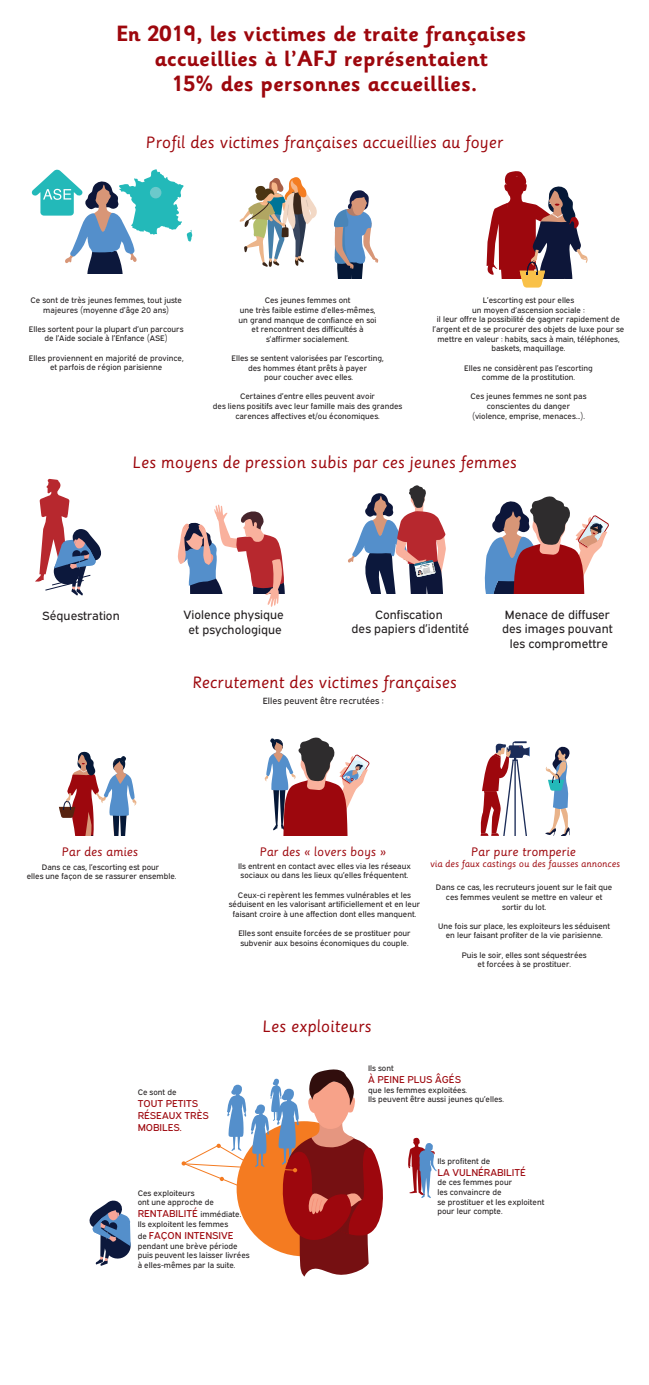
<style>
.page{position:relative;width:649px;height:1385px;background:#fff}
.page>*{position:absolute;margin:0;border:0;box-sizing:border-box;transform-origin:0 0}
.t1{font:700 22px/25px "Sassoon Infant Std";color:#9d070d;text-align:center}
.t2{font:16px "Sassoon Primary";color:#9d070d}
.t3{font:12px/14.4px "Expressway Rg";color:#231f20;text-align:center}
.t4{font:12px "Sassoon Primary";color:#9d070d}
.t5{font:10px/12px "Expressway Rg";color:#9d070d}
.t6{font:9px "Sassoon Primary";color:#9d070d}
.t7{font:9px "Expressway Rg";color:#231f20}
.t8{font:8px/9.6px "Expressway Rg";color:#231f20;text-align:center}
.s1{font-size:8px;color:#231f20}
</style>
<div class="page">
<svg style="left:334px;top:190px;width:45px;height:89px"></svg>
<svg style="left:348px;top:485px;width:98px;height:109px"></svg>
<svg style="left:35px;top:479px;width:66px;height:116px"></svg>
<svg style="left:32px;top:169px;width:160px;height:105px"></svg>
<svg style="left:59px;top:751px;width:77px;height:85px"></svg>
<svg style="left:480px;top:741px;width:50px;height:95px"></svg>
<svg style="left:545px;top:746px;width:25px;height:90px"></svg>
<svg style="left:265px;top:737px;width:105px;height:99px"></svg>
<div style="left:150px;top:187px;width:11px;height:11px;background:#6bc9cb;border-radius:50%"></div>
<svg style="left:486px;top:171px;width:102px;height:117px"></svg>
<svg style="left:177px;top:504px;width:108px;height:103px"></svg>
<img style="left:239px;top:177px;width:78px;height:90px">
<svg style="left:182px;top:1069px;width:201px;height:208px"></svg>
<svg style="left:89px;top:1200px;width:42px;height:66px"></svg>
<svg style="left:408px;top:1137px;width:29px;height:61px"></svg>
<svg style="left:484px;top:496px;width:125px;height:98px"></svg>
<h1 class="t1" style="left:116px;top:21px;width:412px">En 2019, les victimes de traite françaises accueillies à l’AFJ représentaient<br>15% des personnes accueillies.</h1>
<h2 class="t2" style="left:146px;top:133px;width:359px">Profil des victimes françaises accueillies au foyer</h2>
<p class="t8" style="left:30px;top:294px;width:153px">Ce sont de très jeunes femmes, tout juste majeures (moyenne d’âge 20 ans)</p>
<p class="t8" style="left:29px;top:323px;width:156px">Elles sortent pour la plupart d’un parcours de l’Aide sociale à l’Enfance (ASE)</p>
<p class="t8" style="left:29px;top:352px;width:156px">Elles proviennent en majorité de province, et parfois de région parisienne</p>
<p class="t8" style="left:238px;top:295px;width:140px">Ces jeunes femmes ont<br>une très faible estime d’elles-mêmes, un grand manque de confiance en soi et rencontrent des difficultés à s’affirmer socialement.</p>
<p class="t8" style="left:231px;top:352px;width:154px">Elles se sentent valorisées par l’escorting, des hommes étant prêts à payer<br>pour coucher avec elles.</p>
<p class="t8" style="left:213px;top:391px;width:191px">Certaines d’entre elles peuvent avoir<br>des liens positifs avec leur famille mais des grandes carences affectives et/ou économiques.</p>
<p class="t8" style="left:432px;top:295px;width:193px">L’escorting est pour elles<br>un moyen d’ascension sociale :<br>il leur offre la possibilité de gagner rapidement de l’argent et de se procurer des objets de luxe pour se mettre en valeur : habits, sacs à main, téléphones, baskets, maquillage.</p>
<p class="t8" style="left:464px;top:362px;width:130px">Elles ne considèrent pas l’escorting comme de la prostitution.</p>
<p class="t8" style="left:470px;top:391px;width:117px">Ces jeunes femmes ne sont pas conscientes du danger (violence, emprise, menaces...).</p>
<h2 class="t2" style="left:132px;top:453px;width:386px">Les moyens de pression subis par ces jeunes femmes</h2>
<h3 class="t3" style="left:42px;top:607px;width:79px">Séquestration</h3>
<h3 class="t3" style="left:183px;top:606px;width:102px">Violence physique et psychologique</h3>
<h3 class="t3" style="left:351px;top:606px;width:119px">Confiscation<br>des papiers d’identité</h3>
<h3 class="t3" style="left:502px;top:606px;width:112px">Menace de diffuser des images pouvant les compromettre</h3>
<h2 class="t2" style="left:192px;top:673px;width:266px">Recrutement des victimes françaises</h2>
<p class="t7" style="left:263px;top:694px;width:122px">Elles peuvent être recrutées :</p>
<h3 class="t4" style="left:61px;top:845px;width:78px">Par des amies</h3>
<p class="t8" style="left:27px;top:861px;width:151px">Dans ce cas, l’escorting est pour<br>elles une façon de se rassurer ensemble.</p>
<p class="t8" style="left:138px;top:1086px;width:40px">Ce sont de</p>
<p class="t5" style="left:138px;top:1096px;width:73px">TOUT PETITS<br>RÉSEAUX TRÈS<br>MOBILES.</p>
<h3 class="t4" style="left:259px;top:845px;width:128px">Par des « lovers boys »</h3>
<h3 class="t4" style="left:471px;top:845px;width:106px">Par pure tromperie</h3>
<p class="t8" style="left:238px;top:860px;width:174px">Ils entrent en contact avec elles via les réseaux</p>
<p class="t6" style="left:430px;top:858px;width:192px">via des faux castings ou des fausses annonces</p>
<p class="t8" style="left:241px;top:870px;width:169px">sociaux ou dans les lieux qu’elles fréquentent.</p>
<p class="t8" style="left:229px;top:889px;width:193px">Ceux-ci repèrent les femmes vulnérables et les séduisent en les valorisant artificiellement et en leur faisant croire à une affection dont elles manquent.</p>
<p class="t8" style="left:238px;top:927px;width:174px;text-align:left">Elles sont ensuite forcées de se prostituer pour subvenir aux besoins économiques du couple.</p>
<p class="t8" style="left:436px;top:882px;width:178px">Dans ce cas, les recruteurs jouent sur le fait que ces femmes veulent se mettre en valeur et sortir du lot.</p>
<p class="t8" style="left:438px;top:920px;width:173px">Une fois sur place, les exploiteurs les séduisent en leur faisant profiter de la vie parisienne.</p>
<p class="t8" style="left:462px;top:949px;width:126px">Puis le soir, elles sont séquestrées et forcées à se prostituer.</p>
<h2 class="t2" style="left:262px;top:1017px;width:111px">Les exploiteurs</h2>
<p class="t8" style="left:368px;top:1062px;width:27px">Ils sont</p>
<p class="t5" style="left:368px;top:1072px;width:94px">À PEINE PLUS ÂGÉS</p>
<p class="t8" style="left:368px;top:1084px;width:137px;text-align:left">que les femmes exploitées.<br>Ils peuvent être aussi jeunes qu’elles.</p>
<p class="t8" style="left:138px;top:1187px;width:78px;text-align:left">Ces exploiteurs<br>ont une approche de</p>
<p class="t5" style="left:138px;top:1206px;width:105px">RENTABILITÉ <span class="s1">immédiate.</span></p>
<p class="t8" style="left:138px;top:1218px;width:92px">Ils exploitent les femmes</p>
<p class="t5" style="left:138px;top:1228px;width:97px"><span class="s1">de</span> FAÇON INTENSIVE</p>
<p class="t8" style="left:138px;top:1240px;width:114px;text-align:left">pendant une brève période puis peuvent les laisser livrées à elles-mêmes par la suite.</p>
<p class="t8" style="left:437px;top:1155px;width:54px">Ils profitent de</p>
<p class="t5" style="left:437px;top:1165px;width:90px">LA VULNÉRABILITÉ</p>
<p class="t8" style="left:437px;top:1177px;width:108px;text-align:left">de ces femmes pour<br>les convaincre de<br>se prostituer et les exploitent pour leur compte.</p>
</div>
